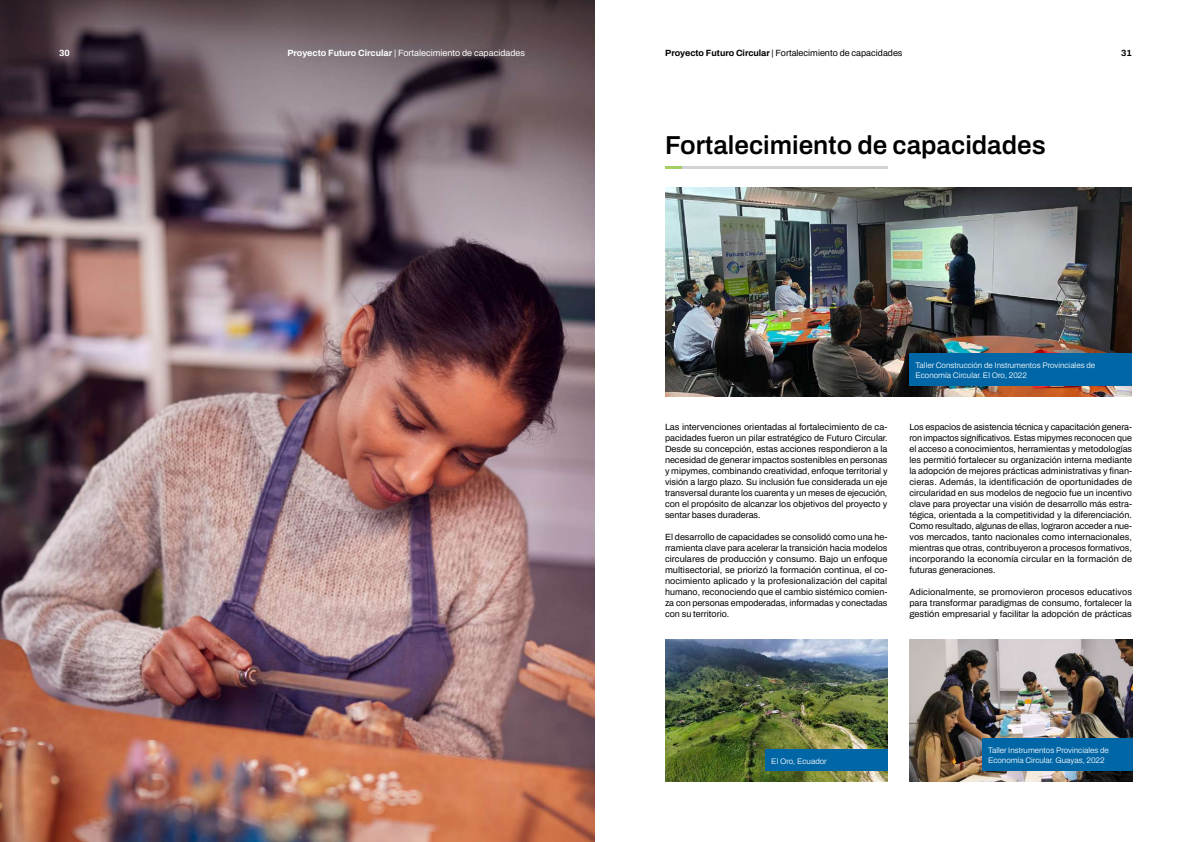
<style>
.page{position:relative;width:1190px;height:842px;background:#fff}
.page>*{position:absolute;margin:0;border:0;box-sizing:border-box;transform-origin:0 0}
.t1{font:600 26px "Archivo";color:#000}
.t2{font:9px/11px "Archivo";color:#000;text-align:justify}
.t3{font:9px "Archivo";color:#fff}
.t4{font:700 9px "Archivo";color:#fff}
.t5{font:700 9px "Archivo";color:#000}
.t6{font:300 8px/10px "Archivo";color:#fff}
.s1{font-weight:700}
</style>
<div class="page">
<img style="left:0;top:0;width:595px;height:842px">
<hr style="left:665px;top:166px;width:17px;height:3px;background:#a3cf62">
<hr style="left:682px;top:166px;width:206px;height:3px;background:#d1d3d4">
<img style="left:665px;top:639px;width:223px;height:143px">
<img style="left:910px;top:639px;width:222px;height:143px">
<img style="left:665px;top:188px;width:467px;height:209px">
<div style="left:765px;top:749px;width:123px;height:22px;background:#0066a6"></div>
<div style="left:982px;top:738px;width:150px;height:33px;background:#0066a6"></div>
<div style="left:910px;top:353px;width:222px;height:33px;background:#0066a6"></div>
<p class="t4" style="left:59px;top:46px;width:12px">30</p>
<p class="t3" style="left:287px;top:46px;width:239px"><span class="s1">Proyecto Futuro Circular</span> | Fortalecimiento de capacidades</p>
<p class="t2" style="left:665px;top:47px;width:239px"><span class="s1">Proyecto Futuro Circular</span> | Fortalecimiento de capacidades</p>
<p class="t5" style="left:1121px;top:46px;width:12px">31</p>
<h1 class="t1" style="left:665px;top:126px;width:382px">Fortalecimiento de capacidades</h1>
<p class="t2" style="left:665px;top:421px;width:224px">Las intervenciones orientadas al fortalecimiento de ca&shy;pacidades fueron un pilar estratégico de Futuro Circular.<br>Desde su concepción, estas acciones respondieron a la necesidad de generar impactos sostenibles en personas y mipymes, combinando creatividad, enfoque territorial y visión a largo plazo. Su inclusión fue considerada un eje transversal durante los cuarenta y un meses de ejecución, con el propósito de alcanzar los objetivos del proyecto y sentar bases duraderas.</p>
<p class="t2" style="left:665px;top:531px;width:224px">El desarrollo de capacidades se consolidó como una he&shy;rramienta clave para acelerar la transición hacia modelos circulares de producción y consumo. Bajo un enfoque multisectorial, se priorizó la formación continua, el co&shy;nocimiento aplicado y la profesionalización del capital humano, reconociendo que el cambio sistémico comien&shy;za con personas empoderadas, informadas y conectadas con su territorio.</p>
<p class="t6" style="left:916px;top:360px;width:181px">Taller Construcción de Instrumentos Provinciales de<br>Economía Circular. El Oro, 2022</p>
<p class="t2" style="left:910px;top:421px;width:224px">Los espacios de asistencia técnica y capacitación genera&shy;ron impactos significativos. Estas mipymes reconocen que el acceso a conocimientos, herramientas y metodologías les permitió fortalecer su organización interna mediante la adopción de mejores prácticas administrativas y finan&shy;cieras. Además, la identificación de oportunidades de circularidad en sus modelos de negocio fue un incentivo clave para proyectar una visión de desarrollo más estra&shy;tégica, orientada a la competitividad y la diferenciación.<br>Como resultado, algunas de ellas, lograron acceder a nue&shy;vos mercados, tanto nacionales como internacionales, mientras que otras, contribuyeron a procesos formativos, incorporando la economía circular en la formación de futuras generaciones.</p>
<p class="t2" style="left:910px;top:586px;width:224px">Adicionalmente, se promovieron procesos educativos para transformar paradigmas de consumo, fortalecer la gestión empresarial y facilitar la adopción de prácticas</p>
<p class="t6" style="left:771px;top:756px;width:57px">El Oro, Ecuador</p>
<p class="t6" style="left:988px;top:745px;width:122px">Taller Instrumentos Provinciales de<br>Economía Circular. Guayas, 2022</p>
</div>
